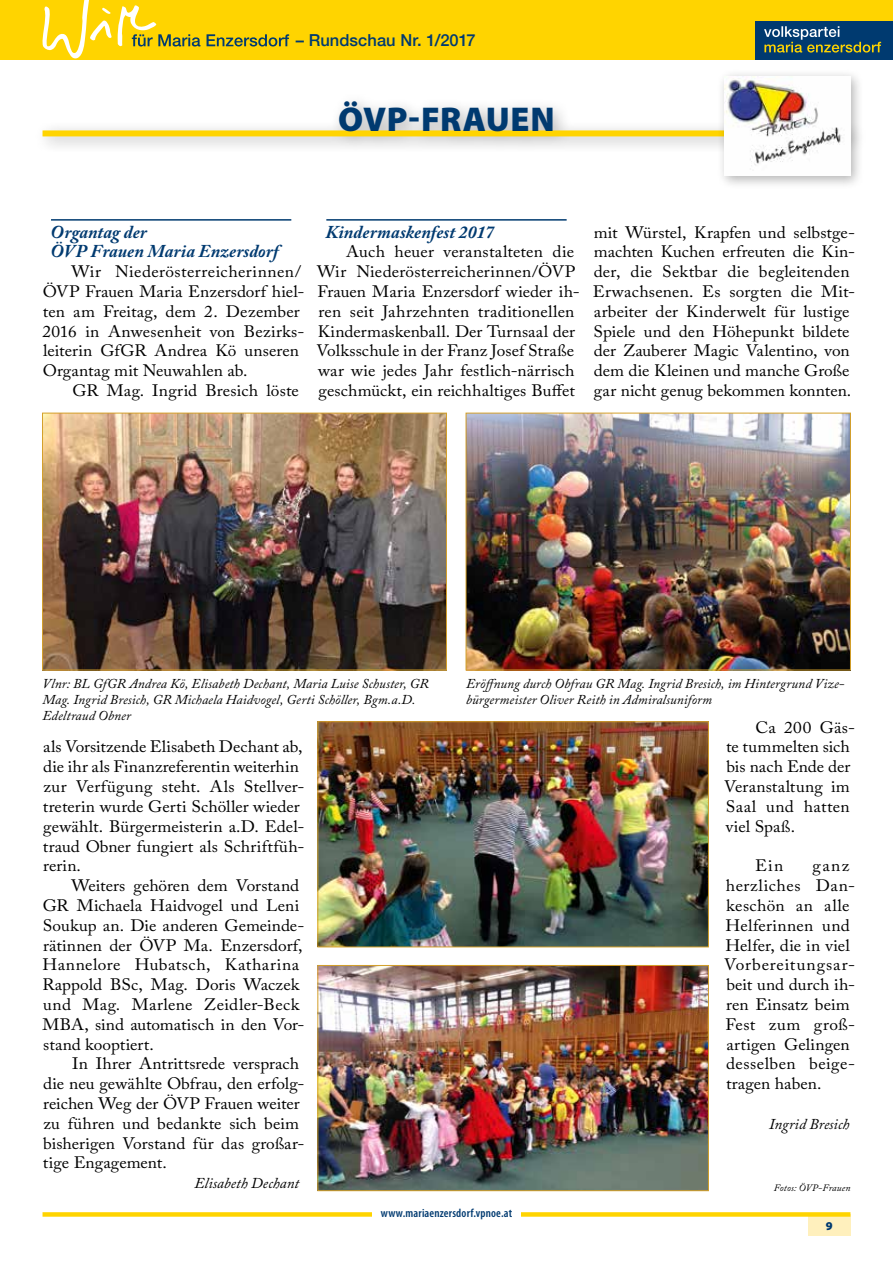
<style>
.page{position:relative;width:893px;height:1263px;background:#fff}
.page>*{position:absolute;margin:0;border:0;box-sizing:border-box;transform-origin:0 0}
.t1{font:900 34.5px "Myriad Pro";letter-spacing:.015em;color:#003a70}
.t2{font:italic 700 18px/19.8px "Adobe Caslon Pro";letter-spacing:.005em;color:#003a70}
.t3{font:16.5px/19.8px "Adobe Caslon Pro";letter-spacing:.005em;color:#000;scale:1.05 1}
.t4{font:500 16.5px "Helvetica Neue";letter-spacing:.005em;color:#003a70}
.t5{font:italic 15px "Adobe Caslon Pro";color:#000}
.t6{font:italic 13.5px/16.2px "Adobe Caslon Pro";letter-spacing:.01em;color:#000}
.t7{font:600 condensed 12px "Myriad Pro";letter-spacing:.015em;color:#003a70}
.t8{font:900 12px "Myriad Pro";color:#003a70}
.t9{font:italic 9.75px "Adobe Caslon Pro";letter-spacing:.015em;color:#000}
</style>
<div class="page">
<div style="left:0;top:0;width:893px;height:59px;background:#ffd400"></div>
<div style="left:755px;top:21px;width:138px;height:38px;background:#003a70"></div>
<svg style="left:764px;top:26px;width:117px;height:27px"></svg>
<hr style="left:0;top:21px;width:1px;height:38px;background:#003a70">
<svg style="left:41px;top:0;width:248px;height:60px"></svg>
<div style="left:808px;top:1214px;width:42px;height:21px;background:#fff0bd"></div>
<div style="left:43px;top:1212px;width:807px;height:5px;background:#ffd400"></div>
<div style="left:372px;top:1203px;width:149px;height:20px;background:#fff"></div>
<hr style="left:51px;top:219px;width:240px;height:2px;background:#003a70">
<hr style="left:326px;top:219px;width:241px;height:2px;background:#003a70">
<img style="left:44px;top:415px;width:401px;height:253px">
<div style="left:42px;top:413px;width:405px;height:257px;border:1px solid #d4a02a"></div>
<img style="left:468px;top:415px;width:381px;height:253px">
<div style="left:466px;top:413px;width:385px;height:257px;border:1px solid #d4a02a"></div>
<img style="left:320px;top:723px;width:387px;height:222px">
<div style="left:318px;top:721px;width:391px;height:226px;border:1px solid #d4a02a"></div>
<img style="left:320px;top:967px;width:387px;height:222px">
<div style="left:318px;top:965px;width:391px;height:226px;border:1px solid #d4a02a"></div>
<div style="left:33px;top:92px;width:835px;height:63px;background:#000;opacity:.3"></div>
<div style="left:43px;top:130px;width:807px;height:6px;background:#ffd400"></div>
<div style="left:717px;top:69px;width:148px;height:121px;background:#000;opacity:.3"></div>
<img style="left:724px;top:77px;width:126px;height:99px">
<p class="t4" style="left:296px;top:27px;width:181px">– Rundschau Nr. 1/2017</p>
<h1 class="t1" style="left:338px;top:96px;width:218px">ÖVP-FRAUEN</h1>
<p class="t2" style="left:50px;top:221px;width:230px">Organtag der<br>ÖVP Frauen Maria Enzersdorf</p>
<p class="t3" style="left:42px;top:262px;width:251px;text-indent:29px">Wir Niederösterreicherinnen/<br>ÖVP Frauen Maria Enzersdorf hiel&shy;ten am Freitag, dem 2. Dezember<br>2016 in Anwesenheit von Bezirks&shy;leiterin GfGR Andrea Kö unseren<br>Organtag mit Neuwahlen ab.</p>
<p class="t3" style="left:72px;top:380px;width:217px">GR Mag. Ingrid Bresich löste</p>
<p class="t2" style="left:325px;top:221px;width:170px">Kindermaskenfest 2017</p>
<p class="t3" style="left:316px;top:242px;width:252px;text-indent:30px">Auch heuer veranstalteten die Wir Niederösterreicherinnen/ÖVP Frauen Maria Enzersdorf wieder ih&shy;ren seit Jahrzehnten traditionellen Kindermaskenball. Der Turnsaal der Volksschule in der Franz Josef Straße war wie jedes Jahr festlich-närrisch geschmückt, ein reichhaltiges Buffet</p>
<p class="t3" style="left:593px;top:222px;width:251px">mit Würstel, Krapfen und selbstge&shy;machten Kuchen erfreuten die Kin&shy;der, die Sektbar die begleitenden Erwachsenen. Es sorgten die Mit&shy;arbeiter der Kinderwelt für lustige Spiele und den Höhepunkt bildete der Zauberer Magic Valentino, von dem die Kleinen und manche Große gar nicht genug bekommen konnten.</p>
<p class="t6" style="left:43px;top:675px;width:388px">Vlnr: BL GfGR Andrea Kö, Elisabeth Dechant, Maria Luise Schuster, GR<br>Mag. Ingrid Bresich, GR Michaela Haidvogel, Gerti Schöller, Bgm.a.D.<br>Edeltraud Obner</p>
<p class="t6" style="left:466px;top:675px;width:380px">Eröffnung durch Obfrau GR Mag. Ingrid Bresich, im Hintergrund Vize&shy;bürgermeister Oliver Reith in Admiralsuniform</p>
<p class="t3" style="left:724px;top:717px;width:126px;text-indent:31px">Ca 200 Gäs&shy;te tummelten sich bis nach Ende der<br>Veranstaltung im<br>Saal und hatten viel Spaß.</p>
<p class="t3" style="left:755px;top:856px;width:28px">Ein</p>
<p class="t3" style="left:43px;top:737px;width:250px">als Vorsitzende Elisabeth Dechant ab, die ihr als Finanzreferentin weiterhin zur Verfügung steht. Als Stellver&shy;treterin wurde Gerti Schöller wieder gewählt. Bürgermeisterin a.D. Edel&shy;traud Obner fungiert als Schriftfüh&shy;rerin.</p>
<p class="t3" style="left:42px;top:875px;width:251px;text-indent:29px">Weiters gehören dem Vorstand<br>GR Michaela Haidvogel und Leni<br>Soukup an. Die anderen Gemeinde&shy;rätinnen der ÖVP Ma. Enzersdorf,<br>Hannelore Hubatsch, Katharina<br>Rappold BSc, Mag. Doris Waczek und Mag. Marlene Zeidler-Beck<br>MBA, sind automatisch in den Vor&shy;stand kooptiert.</p>
<p class="t3" style="left:43px;top:1054px;width:250px;text-indent:29px">In Ihrer Antrittsrede versprach die neu gewählte Obfrau, den erfolg&shy;reichen Weg der ÖVP Frauen weiter zu führen und bedankte sich beim bisherigen Vorstand für das großar&shy;tige Engagement.</p>
<p class="t5" style="left:195px;top:1174px;width:106px">Elisabeth Dechant</p>
<p class="t3" style="left:724px;top:856px;width:126px;text-indent:88px">ganz herzliches Dan&shy;keschön an alle<br>Helferinnen und<br>Helfer, die in viel<br>Vorbereitungsar&shy;beit und durch ih&shy;ren Einsatz beim<br>Fest zum groß&shy;artigen Gelingen desselben beige&shy;tragen haben.</p>
<p class="t5" style="left:769px;top:1115px;width:82px">Ingrid Bresich</p>
<p class="t9" style="left:774px;top:1182px;width:78px">Fotos: ÖVP-Frauen</p>
<p class="t7" style="left:381px;top:1206px;width:133px">www.mariaenzersdorf.vpnoe.at</p>
<p class="t8" style="left:826px;top:1218px;width:8px">9</p>
</div>
